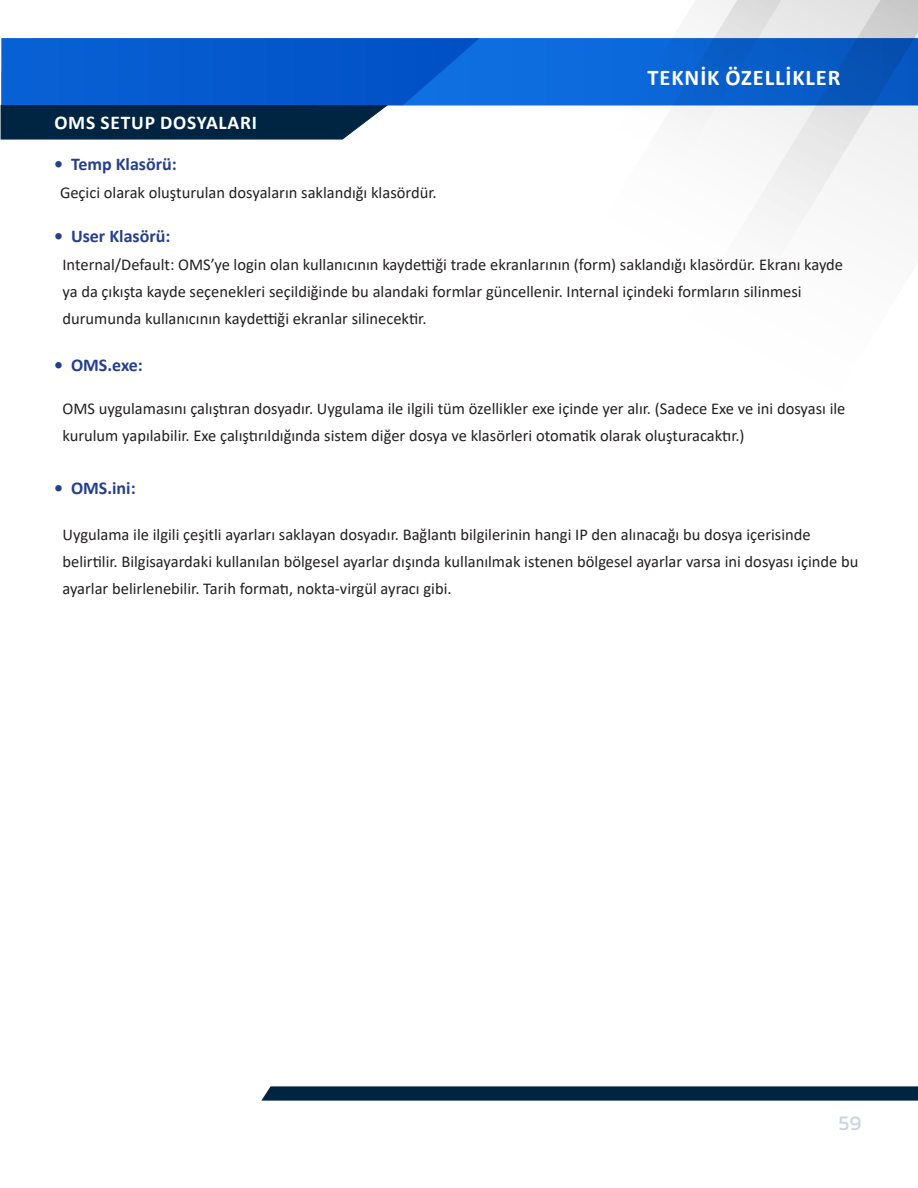
<style>
.page{position:relative;width:918px;height:1188px;background:#fff}
.page>*{position:absolute;margin:0;border:0;box-sizing:border-box;transform-origin:0 0}
.ana_baslik{font:700 22.5px "Calibri";letter-spacing:.04em;color:#fff}
.t1{font:21px "Kanit";color:#ccd4e0}
.konu_başlığı{font:700 19.5px "Calibri";letter-spacing:.04em;color:#fff}
.t2{font:700 18px "Calibri";color:#253f8e}
.metin{font:16.5px/27px "Calibri";color:#231f20}
</style>
<div class="page">
<img style="left:0;top:0;width:918px;height:1101px">
<div style="left:1px;top:105px;width:387px;height:34px;background:#002542"></div>
<p class="konu_başlığı" style="left:54px;top:108px;width:204px">OMS SETUP DOSYALARI</p>
<p class="ana_baslik" style="left:648px;top:62px;width:194px">TEKNİK ÖZELLİKLER</p>
<p class="t2" style="left:54px;top:151px;width:124px">• Temp Klasörü:</p>
<p class="metin" style="left:60px;top:179px;width:378px">Geçici olarak oluşturulan dosyaların saklandığı klasördür.</p>
<p class="t2" style="left:54px;top:224px;width:118px">• User Klasörü:</p>
<p class="metin" style="left:63px;top:251px;width:782px">Internal/Default: OMS’ye login olan kullanıcının kaydettiği trade ekranlarının (form) saklandığı klasördür. Ekranı kayde ya da çıkışta kayde seçenekleri seçildiğinde bu alandaki formlar güncellenir. Internal içindeki formların silinmesi durumunda kullanıcının kaydettiği ekranlar silinecektir.</p>
<p class="t2" style="left:54px;top:352px;width:90px">• OMS.exe:</p>
<p class="metin" style="left:63px;top:395px;width:784px">OMS uygulamasını çalıştıran dosyadır. Uygulama ile ilgili tüm özellikler exe içinde yer alır. (Sadece Exe ve ini dosyası ile kurulum yapılabilir. Exe çalıştırıldığında sistem diğer dosya ve klasörleri otomatik olarak oluşturacaktır.)</p>
<p class="t2" style="left:54px;top:476px;width:83px">• OMS.ini:</p>
<p class="metin" style="left:63px;top:521px;width:797px">Uygulama ile ilgili çeşitli ayarları saklayan dosyadır. Bağlantı bilgilerinin hangi IP den alınacağı bu dosya içerisinde belirtilir. Bilgisayardaki kullanılan bölgesel ayarlar dışında kullanılmak istenen bölgesel ayarlar varsa ini dosyası içinde bu ayarlar belirlenebilir. Tarih formatı, nokta-virgül ayracı gibi.</p>
<p class="t1" style="left:839px;top:1108px;width:24px">59</p>
</div>
